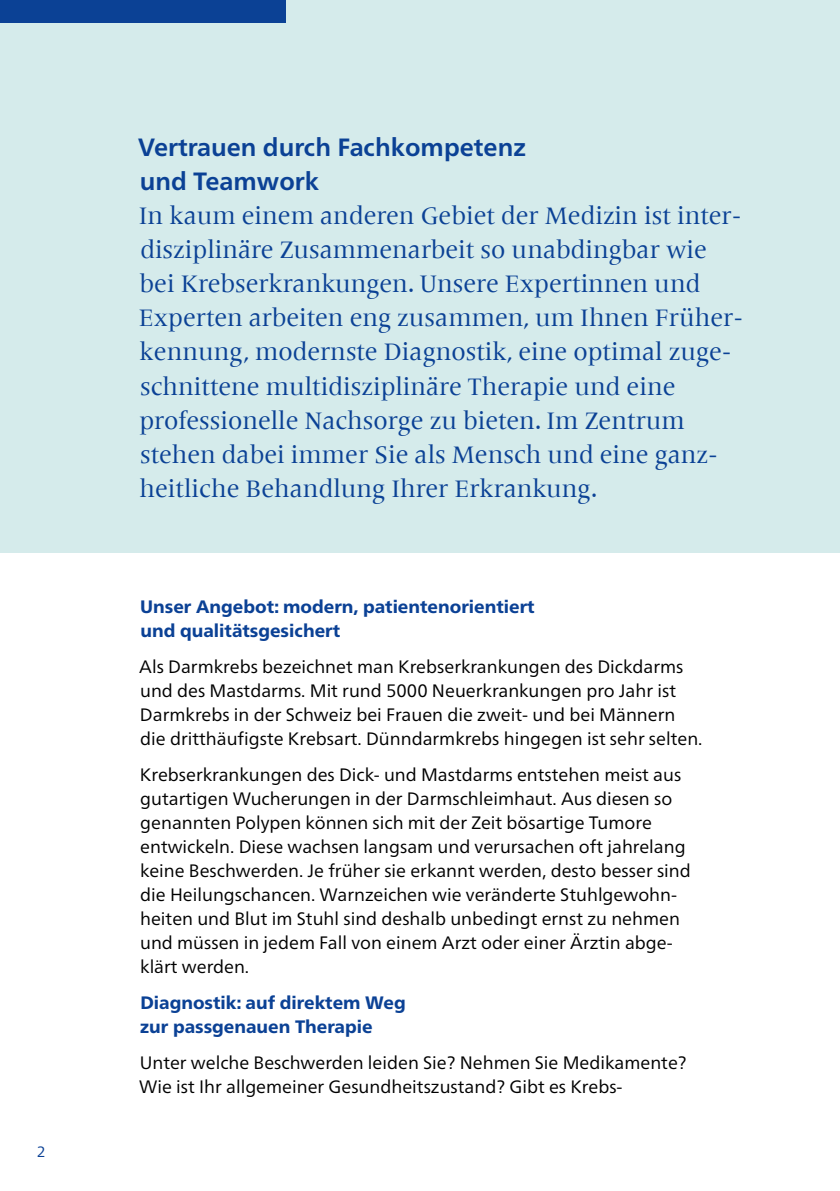
<style>
.page{position:relative;width:840px;height:1191px;background:#fff}
.page>*{position:absolute;margin:0;border:0;box-sizing:border-box;transform-origin:0 0}
.t1{font:25px/34px "Frutiger Serif TT";color:#0b4195}
.t2{font:700 25px/34px "Frutiger Neue W01";color:#0b4195}
.t3{font:18px/24px "Frutiger Neue W01";color:#000}
.t4{font:800 18px/24px "Frutiger Neue W01";color:#0b4195}
.t5{font:15px "Frutiger Neue W01";color:#0b4195}
</style>
<div class="page">
<div style="left:0;top:0;width:839px;height:552px;background:#d5ebeb"></div>
<div style="left:0;top:0;width:285px;height:22px;background:#0b4195"></div>
<p class="t5" style="left:37px;top:1143px;width:10px">2</p>
<h1 class="t2" style="left:138px;top:130px;width:389px">Vertrauen durch Fachkompetenz und Teamwork</h1>
<p class="t1" style="left:139px;top:199px;width:605px">In kaum einem anderen Gebiet der Medizin ist inter&shy;disziplinäre Zusammenarbeit so unabdingbar wie bei Krebserkrankungen. Unsere Expertinnen und Experten arbeiten eng zusammen, um Ihnen Früher&shy;kennung, modernste Diagnostik, eine optimal zuge&shy;schnittene multidisziplinäre Therapie und eine professionelle Nachsorge zu bieten. Im Zentrum stehen dabei immer Sie als Mensch und eine ganz&shy;heitliche Behandlung Ihrer Erkrankung.</p>
<p class="t4" style="left:140px;top:594px;width:396px">Unser Angebot: modern, patientenorientiert und qualitätsgesichert</p>
<p class="t3" style="left:139px;top:654px;width:564px">Als Darmkrebs bezeichnet man Krebserkrankungen des Dickdarms und des Mastdarms. Mit rund 5000 Neuerkrankungen pro Jahr ist Darmkrebs in der Schweiz bei Frauen die zweit- und bei Männern die dritthäufigste Krebsart. Dünndarmkrebs hingegen ist sehr selten.</p>
<p class="t3" style="left:140px;top:762px;width:552px">Krebserkrankungen des Dick- und Mastdarms entstehen meist aus gutartigen Wucherungen in der Darmschleimhaut. Aus diesen so genannten Polypen können sich mit der Zeit bösartige Tumore entwickeln. Diese wachsen langsam und verursachen oft jahrelang keine Beschwerden. Je früher sie erkannt werden, desto besser sind die Heilungschancen. Warnzeichen wie veränderte Stuhlgewohn&shy;heiten und Blut im Stuhl sind deshalb unbedingt ernst zu nehmen und müssen in jedem Fall von einem Arzt oder einer Ärztin abge&shy;klärt werden.</p>
<p class="t4" style="left:140px;top:990px;width:267px">Diagnostik: auf direktem Weg zur passgenauen Therapie</p>
<p class="t3" style="left:139px;top:1050px;width:548px">Unter welche Beschwerden leiden Sie? Nehmen Sie Medikamente?<br>Wie ist Ihr allgemeiner Gesundheitszustand? Gibt es Krebs-</p>
</div>
